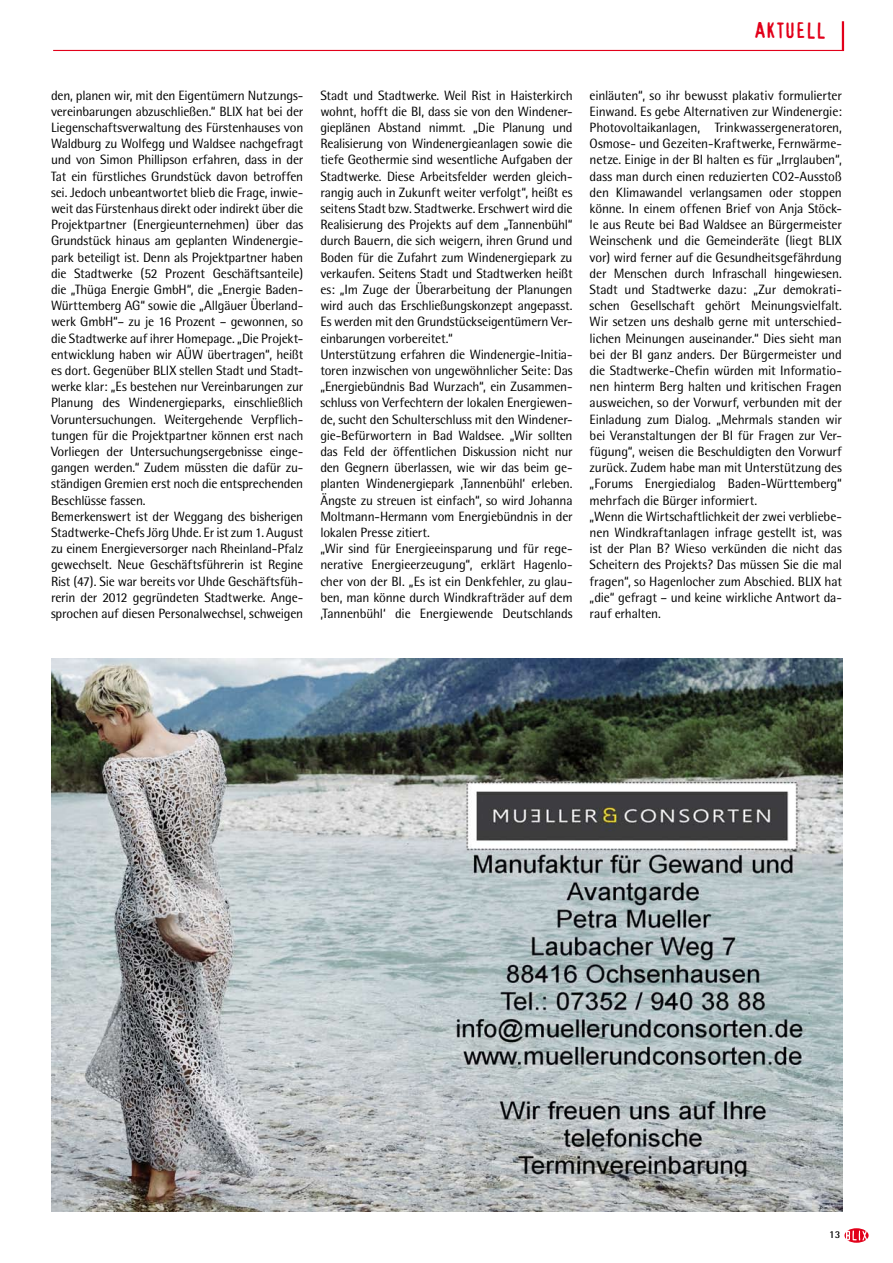
<style>
.page{position:relative;width:893px;height:1263px;background:#fff}
.page>*{position:absolute;margin:0;border:0;box-sizing:border-box;transform-origin:0 0}
.t1{font:21px "Confidential";color:#e2001a}
.t2{font:13.5px/16.2px "Rotis Semi Sans";letter-spacing:-.015em;color:#000}
.t3{font:700 10.5px "Rotis Semi Sans";color:#000}
</style>
<div class="page">
<svg style="left:844px;top:1228px;width:25px;height:15px"></svg>
<svg style="left:846px;top:1230px;width:21px;height:10px"></svg>
<hr style="left:842px;top:21px;width:2px;height:30px;background:#e2001a">
<hr style="left:53px;top:50px;width:790px;height:1px;background:#e2001a">
<img style="left:51px;top:658px;width:791px;height:554px">
<h1 class="t1" style="left:755px;top:21px;width:72px">AKTUELL</h1>
<p class="t2" style="left:51px;top:87px;width:254px">den, planen wir, mit den Eigentümern N utzungs&shy;vereinbarungen abzuschließen.“ BLIX hat bei der Liegenschaftsverwaltung des Fürstenhauses von Waldburg zu Wolfegg und Waldsee nachgefragt und von Simon Phillipson erfahren, dass in der Tat ein fürstliches Grundstück davon betroffen sei. Jedoch unbeantwortet blieb die Frage, inwie&shy;weit das Fürstenhaus direkt oder indirekt über die Projektpartner (Energieunternehmen) über das Grundstück hinaus am geplanten Windenergie&shy;park beteiligt ist. Denn als Projektpartner haben die Stadtwerke (52 Prozent Geschäftsanteile) die „Thüga Energie GmbH“, die „Energie Baden-Württemberg AG“ sowie die „Allgäuer Überland&shy;werk GmbH“– zu je 16 Prozent – gewonnen, so die Stadtwerke auf ihrer Homepage. „Die Projekt&shy;entwicklung haben wir AÜW übertragen“, heißt es dort. Gegenüber BLIX stellen Stadt und Stadt&shy;werke klar: „Es bestehen nur Vereinbarungen zur Planung des Windenergieparks, einschließlich Voruntersuchungen. Weitergehende Verpflich&shy;tungen für die Projektpartner können erst nach Vorliegen der U ntersuchungsergebnisse einge&shy;gangen werden.“ Zudem müssten die dafür zu&shy;ständigen Gremien erst noch die entsprechenden Beschlüsse fassen.<br>Bemerkenswert ist der Weggang des bisherigen Stadtwerke-Chefs Jörg Uhde. Er ist zum 1. August zu einem Energieversorger nach Rheinland-Pfalz gewechselt. Neue Geschäftsführerin ist Regine Rist (47). Sie war bereits vor Uhde Geschäftsfüh&shy;rerin der 2012 gegründeten Stadtwerke. Ange&shy;sprochen auf diesen Personalwechsel, schweigen</p>
<p class="t2" style="left:320px;top:87px;width:254px">Stadt und Stadtwerke. Weil Rist in Haisterkirch wohnt, hofft die BI, dass sie von den Windener&shy;gieplänen Abstand nimmt. „Die Planung und Realisierung von Windenergieanlagen sowie die tiefe Geothermie sind wesentliche Aufgaben der Stadtwerke. Diese Arbeitsfelder werden gleich&shy;rangig auch in Zukunft weiter verfolgt“, heißt es seitens Stadt bzw. Stadtwerke. Erschwert wird die Realisierung des Projekts auf dem „Tannenbühl“ durch Bauern, die sich weigern, ihren Grund und Boden für die Zufahrt zum Windenergiepark zu verkaufen. Seitens Stadt und Stadtwerken heißt es: „Im Zuge der Überarbeitung der Planungen wird auch das Erschließungskonzept angepasst.<br>Es werden mit den Grundstückseigentümern Ver&shy;einbarungen vorbereitet.“<br>U nterstützung erfahren die Windenergie-Initia&shy;toren inzwischen von ungewöhnlicher Seite: Das „Energiebündnis Bad Wurzach“, ein Zusammen&shy;schluss von Verfechtern der lokalen Energiewen&shy;de, sucht den Schulterschluss mit den Windener&shy;gie-Befürwortern in Bad Waldsee. „Wir sollten das Feld der öffentlichen Diskussion nicht nur den Gegnern überlassen, wie wir das beim ge&shy;planten Windenergiepark ,Tannenbühl‘ erleben.<br>Ängste zu streuen ist einfach“, so wird Johanna Moltmann-Hermann vom Energiebündnis in der lokalen Presse zitiert.<br>„Wir sind für Energieeinsparung und für rege&shy;nerative Energieerzeugung“, erklärt Hagenlo&shy;cher von der BI. „Es ist ein Denkfehler, zu glau&shy;ben, man könne durch Windkrafträder auf dem ,Tannenbühl‘ die Energiewende Deutschlands</p>
<p class="t2" style="left:590px;top:87px;width:254px">einläuten“, so ihr bewusst plakativ formulierter Einwand. Es gebe Alternativen zur Windenergie:<br>Photovoltaikanlagen, Trinkwassergeneratoren, Osmose- und Gezeiten-Kraftwerke, Fernwärme&shy;netze. Einige in der BI halten es für „Irrglauben“, dass man durch einen reduzierten CO2-Ausstoß den Klimawandel verlangsamen oder stoppen könne. In einem offenen Brief von Anja Stöck&shy;le aus Reute bei Bad Waldsee an Bürgermeister Weinschenk und die Gemeinderäte (liegt BLIX vor) wird ferner auf die Gesundheitsgefährdung der Menschen durch Infraschall hingewiesen.<br>Stadt und Stadtwerke dazu: „Zur demokrati&shy;schen Gesellschaft gehört Meinungsvielfalt.<br>Wir setzen uns deshalb gerne mit unterschied&shy;lichen Meinungen auseinander.“ Dies sieht man bei der BI ganz anders. Der Bürgermeister und die Stadtwerke-Chefin würden mit Informatio&shy;nen hinterm Berg halten und kritischen Fragen ausweichen, so der Vorwurf, verbunden mit der Einladung zum Dialog. „Mehrmals standen wir bei Veranstaltungen der BI für Fragen zur Ver&shy;fügung“, weisen die Beschuldigten den Vorwurf zurück. Zudem habe man mit U nterstützung des „Forums Energiedialog Baden-Württemberg“ mehrfach die Bürger informiert.<br>„Wenn die Wirtschaftlichkeit der zwei verbliebe&shy;nen Windkraftanlagen infrage gestellt ist, was ist der Plan B? Wieso verkünden die nicht das Scheitern des Projekts? Das müssen Sie die mal fragen“, so Hagenlocher zum Abschied. BLIX hat „die“ gefragt – und keine wirkliche Antwort da&shy;rauf erhalten.</p>
<p class="t3" style="left:829px;top:1228px;width:13px">13</p>
</div>
